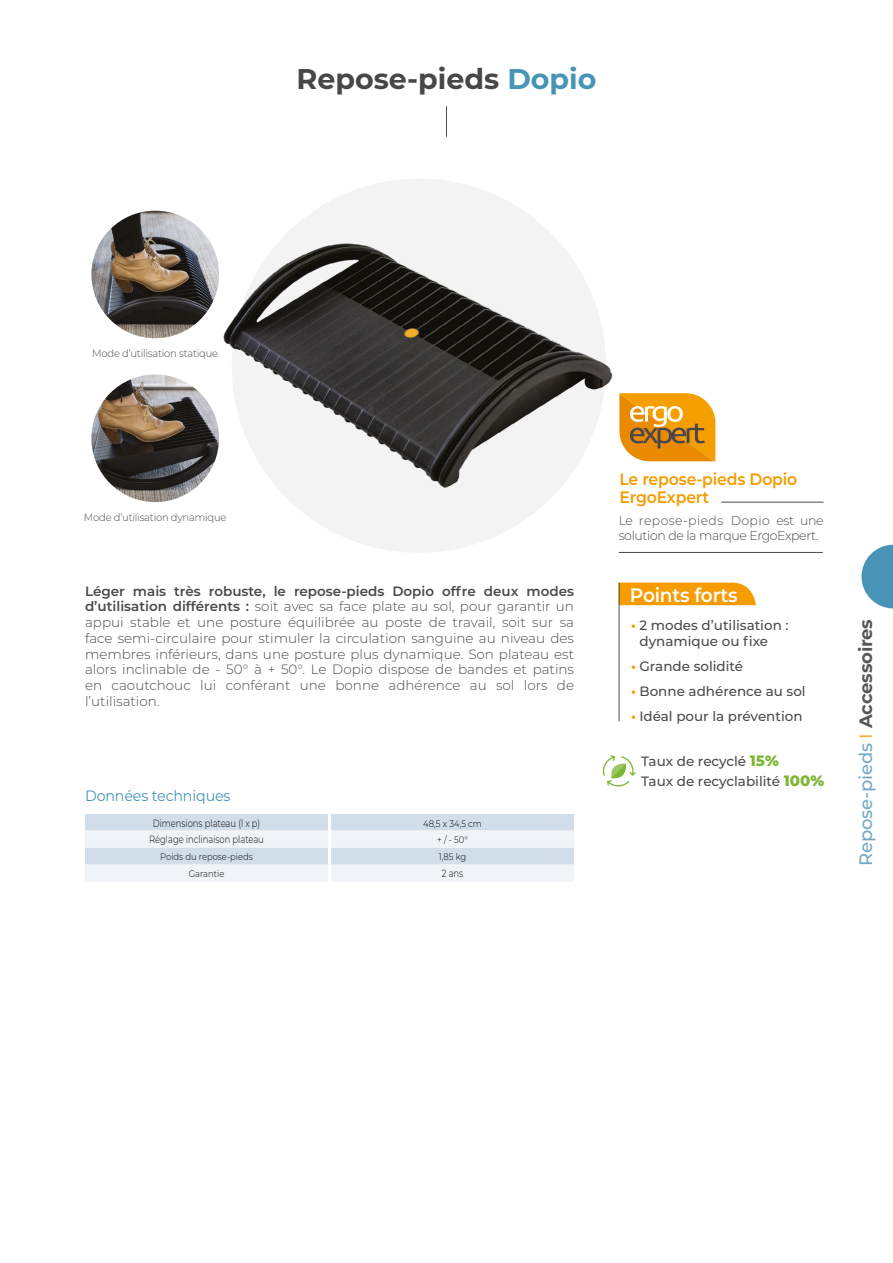
<style>
.page{position:relative;width:893px;height:1263px;background:#fff}
.page>*{position:absolute;margin:0;border:0;box-sizing:border-box;transform-origin:0 0}
.t1{font:700 28.5px "Montserrat";color:#474747}
.t2{font:600 19.5px "Montserrat";letter-spacing:-.01em;color:#fff;scale:.95 1}
.t3{font:500 18px "Montserrat";letter-spacing:-.01em;color:#76a8c5}
.t4{font:600 16.5px/18px "Montserrat";letter-spacing:-.01em;color:#f59c00;scale:.95 1}
.t5{font:15px "Montserrat";letter-spacing:-.01em;color:#4794b7;scale:.95 1}
.t6{font:300 13.5px/15.8px "Montserrat";color:#4a4a49;text-align:justify}
.t7{font:500 13.5px/16.5px "Montserrat";color:#4a4a49}
.t8{font:300 12.75px/15px "Montserrat";letter-spacing:-.03em;color:#4a4a49}
.t9{font:300 10.5px "Montserrat";color:#000;scale:.8 1}
.t10{font:300 10.5px "Montserrat";letter-spacing:-.02em;color:#4a4a49;scale:.95 1}
.t11{font:300 9.45px "Montserrat";color:#000;scale:.89 1}
.s1{color:#4794b7}
.s2{font-weight:600}
.s3{font-weight:700;color:#f59c00}
.s4{font-weight:800;font-size:15px;color:#7db634}
.s5{font-weight:900;font-size:15px;color:#7db634}
.s6{color:#f9b142}
.s7{font-weight:700;color:#575756}
</style>
<div class="page">
<hr style="left:446px;top:106px;width:1px;height:31px;background:#4a4a49">
<div style="left:232px;top:179px;width:374px;height:374px;background:#f4f3f4;border-radius:50%"></div>
<svg style="left:85px;top:814px;width:489px;height:67px"></svg>
<hr style="left:328px;top:814px;width:3px;height:16px;background:#fff">
<hr style="left:328px;top:830px;width:3px;height:17px;background:#fff">
<hr style="left:328px;top:847px;width:3px;height:17px;background:#fff">
<hr style="left:328px;top:864px;width:3px;height:18px;background:#fff">
<svg style="left:861px;top:545px;width:32px;height:63px"></svg>
<img style="left:91px;top:211px;width:128px;height:127px;border-radius:64px">
<img style="left:91px;top:374px;width:128px;height:128px;border-radius:64px">
<div style="left:620px;top:583px;width:136px;height:22px;background:#f59c00"></div>
<hr style="left:619px;top:583px;width:1px;height:138px;background:#4a4a49">
<img style="left:223px;top:242px;width:389px;height:246px">
<hr style="left:619px;top:552px;width:204px;height:1px;background:#4a4a49">
<hr style="left:721px;top:502px;width:102px;height:1px;background:#4a4a49">
<svg style="left:619px;top:393px;width:96px;height:68px;background:#e29b28"></svg>
<svg style="left:603px;top:755px;width:33px;height:32px"></svg>
<h1 class="t1" style="left:296px;top:58px;width:301px">Repose-pieds <span class="s1">Dopio</span></h1>
<p class="t10" style="left:92px;top:346px;width:134px">Mode d’utilisation statique</p>
<p class="t10" style="left:84px;top:510px;width:151px">Mode d’utilisation dynamique</p>
<p class="t6" style="left:85px;top:582px;width:491px"><span class="s2">Léger mais très robuste, le repose-pieds Dopio offre deux modes d’utilisation différents :</span> soit avec sa face plate au sol, pour garantir un appui stable et une posture équilibrée au poste de travail, soit sur sa face semi-circulaire pour stimuler la circulation sanguine au niveau des membres inférieurs, dans une posture plus dynamique. Son plateau est alors inclinable de - 50° à + 50°. Le Dopio dispose de bandes et patins en caoutchouc lui conférant une bonne adhérence au sol lors de l’utilisation.</p>
<p class="t5" style="left:85px;top:785px;width:155px">Données techniques</p>
<p class="t9" style="left:153px;top:816px;width:136px">Dimensions plateau (l x p)</p>
<p class="t11" style="left:423px;top:817px;width:67px">48,5 x 34,5 cm</p>
<p class="t9" style="left:149px;top:832px;width:145px">Réglage inclinaison plateau</p>
<p class="t11" style="left:437px;top:834px;width:36px">+ / - 50°</p>
<p class="t11" style="left:160px;top:851px;width:105px">Poids du repose-pieds</p>
<p class="t11" style="left:439px;top:851px;width:32px">1,85 kg</p>
<p class="t11" style="left:189px;top:868px;width:42px">Garantie</p>
<p class="t9" style="left:442px;top:866px;width:28px">2 ans</p>
<p class="t4" style="left:619px;top:470px;width:189px">Le repose-pieds Dopio<br>ErgoExpert</p>
<p class="t8" style="left:619px;top:513px;width:206px">Le repose-pieds Dopio est une solution de la marque ErgoExpert.</p>
<h2 class="t2" style="left:630px;top:581px;width:115px">Points forts</h2>
<p class="t7" style="left:639px;top:616px;width:151px;text-indent:-8px"><span class="s3">•</span> 2 modes d’utilisation : dynamique ou fixe</p>
<p class="t7" style="left:631px;top:658px;width:114px"><span class="s3">•</span> Grande solidité</p>
<p class="t7" style="left:631px;top:683px;width:176px"><span class="s3">•</span> Bonne adhérence au sol</p>
<p class="t7" style="left:631px;top:708px;width:173px"><span class="s3">•</span> Idéal pour la prévention</p>
<p class="t7" style="left:641px;top:750px;width:185px;line-height:20.5px">Taux de recyclé <span class="s4">15</span><span class="s5">%<br></span>Taux de recyclabilité <span class="s4">100</span><span class="s5">%</span></p>
<h3 class="t3" style="left:853px;top:866px;width:248px;rotate:-90deg">Repose-pieds <span class="s6">I</span> <span class="s7">Accessoires</span></h3>
</div>
